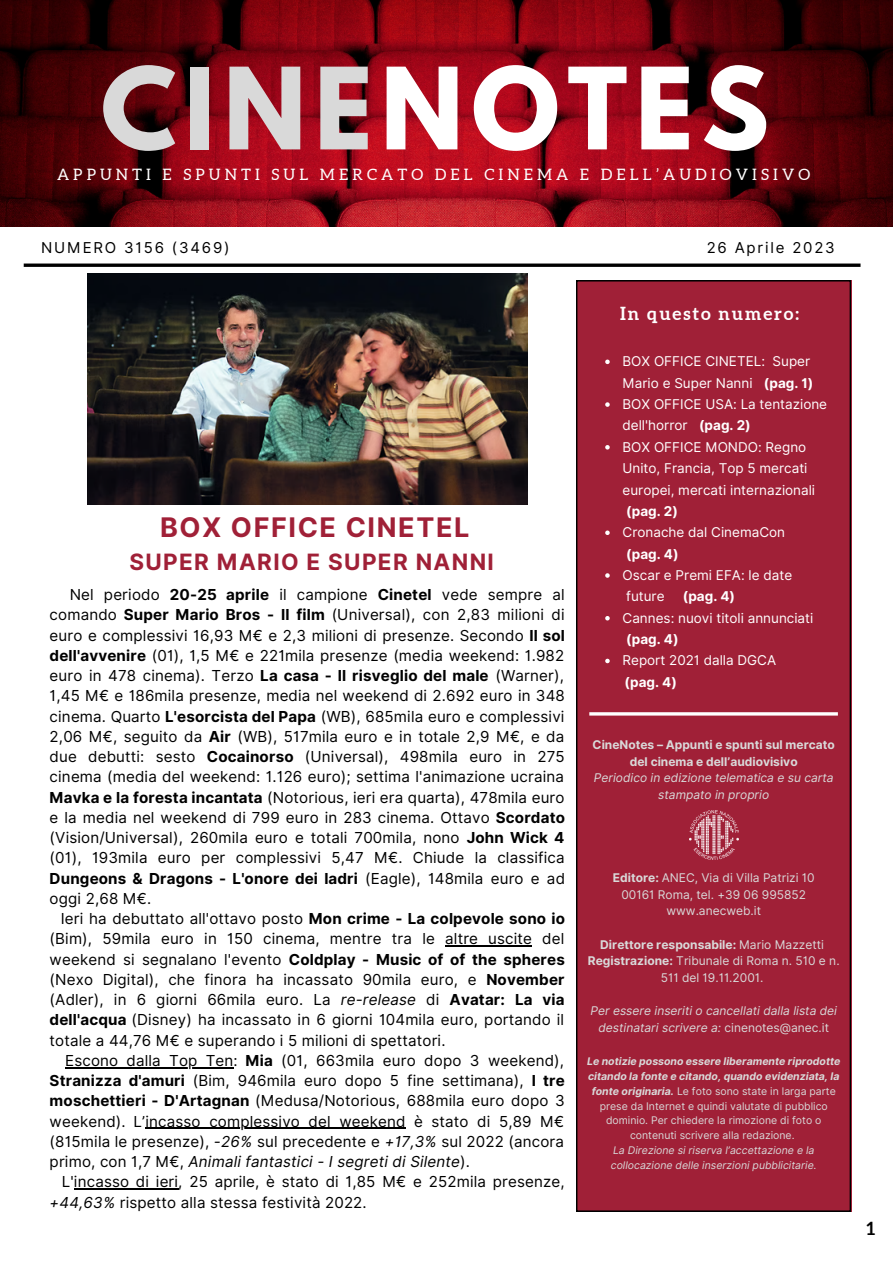
<style>
.page{position:relative;width:893px;height:1264px;background:#fff}
.page>*{position:absolute;margin:0;border:0;box-sizing:border-box;transform-origin:0 0}
.t1{font:700 100.35px "League Spartan";letter-spacing:.08em;color:#fff}
.t2{font:700 27px "Inter";letter-spacing:.06em;color:#a02037}
.t3{font:700 22.5px "Inter";letter-spacing:.06em;color:#a02037}
.t4{font:700 18px "Aleo";letter-spacing:.105em;color:#fff}
.t5{font:700 18px "Aleo";color:#000}
.t6{font:15.75px "Aleo";letter-spacing:.26em;color:#fff}
.t7{font:15.15px/20.2px "Inter";letter-spacing:.01em;color:#000;text-align:justify}
.t8{font:15px "Inter";letter-spacing:.12em;color:#000}
.t9{font:13.5px/21.3px "Inter";color:#fff}
.t10{font:700 13.5px "Inter";color:#fff}
.t11{font:12px/16.6px "Inter";color:#d9d9d9;text-align:center}
.t12{font:italic 12px/16.6px "Inter";color:#d9d9d9;text-align:center}
.t13{font:700 12px/16.6px "Inter";color:#d9d9d9;text-align:center}
.t14{font:10.5px/14.9px "Inter";color:#d9d9d9;text-align:center}
.t15{font:italic 10.5px/14.9px "Inter";color:#d9d9d9}
.s1{color:#d9d9d9}
.s2{font-weight:700}
.s3{font-style:italic}
.s4{font-style:normal}
.s5{font-weight:700;font-style:italic}
</style>
<div class="page">
<div style="left:576px;top:280px;width:274px;height:931px;background:#a02037"></div>
<svg style="left:24px;top:263px;width:836px;height:4px;background:#272727"></svg>
<hr style="left:589px;top:712px;width:248px;height:3px;background:#fff">
<img style="left:689px;top:810px;width:49px;height:49px">
<img style="left:0;top:0;width:892px;height:226px">
<img style="left:87px;top:274px;width:441px;height:230px">
<svg style="left:605px;top:359px;width:4px;height:5px"></svg>
<svg style="left:605px;top:402px;width:4px;height:5px"></svg>
<svg style="left:605px;top:445px;width:4px;height:4px"></svg>
<svg style="left:605px;top:530px;width:4px;height:5px"></svg>
<svg style="left:605px;top:573px;width:4px;height:4px"></svg>
<svg style="left:605px;top:616px;width:4px;height:4px"></svg>
<svg style="left:605px;top:658px;width:4px;height:5px"></svg>
<hr style="left:445px;top:945px;width:87px;height:1px;background:#000">
<hr style="left:65px;top:1066px;width:168px;height:2px;background:#000">
<hr style="left:145px;top:1127px;width:260px;height:1px;background:#000">
<hr style="left:74px;top:1188px;width:104px;height:1px;background:#000">
<h1 class="t1" style="left:101px;top:59px;width:669px"><span class="s1">CINE</span>NOTES</h1>
<p class="t6" style="left:57px;top:165px;width:754px">APPUNTI E SPUNTI SUL MERCATO DEL CINEMA E DELL’AUDIOVISIVO</p>
<p class="t8" style="left:41px;top:238px;width:190px">NUMERO 3156 (3469)</p>
<p class="t8" style="left:706px;top:238px;width:130px">26 Aprile 2023</p>
<h2 class="t2" style="left:160px;top:511px;width:311px">BOX OFFICE CINETEL</h2>
<h3 class="t3" style="left:129px;top:548px;width:366px">SUPER MARIO E SUPER NANNI</h3>
<p class="t7" style="left:50px;top:584px;width:517px;text-indent:20px">Nel periodo <span class="s2">20-25 aprile</span> il campione <span class="s2">Cinetel</span> vede sempre al comando <span class="s2">Super Mario Bros - Il film</span> (Universal), con 2,83 milioni di euro e complessivi 16,93 M€ e 2,3 milioni di presenze. Secondo <span class="s2">Il sol dell'avvenire</span> (01), 1,5 M€ e 221mila presenze (media weekend: 1.982 euro in 478 cinema). Terzo <span class="s2">La casa - Il risveglio del male</span> (Warner), 1,45 M€ e 186mila presenze, media nel weekend di 2.692 euro in 348 cinema. Quarto <span class="s2">L'esorcista del Papa</span> (WB), 685mila euro e complessivi 2,06 M€, seguito da <span class="s2">Air</span> (WB), 517mila euro e in totale 2,9 M€, e da due debutti: sesto <span class="s2">Cocainorso</span> (Universal), 498mila euro in 275 cinema (media del weekend: 1.126 euro); settima l'animazione ucraina <span class="s2">Mavka e la foresta incantata</span> (Notorious, ieri era quarta), 478mila euro e la media nel weekend di 799 euro in 283 cinema. Ottavo <span class="s2">Scordato </span>(Vision/Universal), 260mila euro e totali 700mila, nono <span class="s2">John Wick 4 </span>(01), 193mila euro per complessivi 5,47 M€. Chiude la classifica <span class="s2">Dungeons &amp; Dragons - L'onore dei ladri</span> (Eagle), 148mila euro e ad oggi 2,68 M€.</p>
<p class="t7" style="left:50px;top:908px;width:517px;text-indent:11px">Ieri ha debuttato all'ottavo posto <span class="s2">Mon crime - La colpevole sono io </span>(Bim), 59mila euro in 150 cinema, mentre tra le altre uscite del weekend si segnalano l'evento <span class="s2">Coldplay - Music of of the spheres </span>(Nexo Digital), che finora ha incassato 90mila euro, e <span class="s2">November </span>(Adler), in 6 giorni 66mila euro. La <span class="s3">re-release</span> di <span class="s2">Avatar: La via dell'acqua</span> (Disney) ha incassato in 6 giorni 104mila euro, portando il totale a 44,76 M€ e superando i 5 milioni di spettatori.</p>
<p class="t7" style="left:50px;top:1050px;width:516px;text-indent:16px">Escono dalla Top Ten: <span class="s2">Mia</span> (01, 663mila euro dopo 3 weekend), <span class="s2">Stranizza d'amuri</span> (Bim, 946mila euro dopo 5 fine settimana), <span class="s2">I tre moschettieri - D'Artagnan</span> (Medusa/Notorious, 688mila euro dopo 3 weekend). L’incasso complessivo del weekend è stato di 5,89 M€ (815mila le presenze), <span class="s3">-26%</span> sul precedente e <span class="s3">+17,3%</span> sul 2022 (ancora primo, con 1,7 M€, <span class="s3">Animali fantastici - I segreti di Silente</span>).</p>
<p class="t7" style="left:50px;top:1171px;width:516px;text-indent:12px">L'incasso di ieri, 25 aprile, è stato di 1,85 M€ e 252mila presenze, <span class="s3">+44,63%</span> rispetto alla stessa festività 2022.</p>
<p class="t4" style="left:620px;top:303px;width:180px">In questo numero:</p>
<p class="t9" style="left:622px;top:351px;width:206px">BOX OFFICE CINETEL: Super<br>Mario e Super Nanni <span class="s2">(pag. 1)<br></span>BOX OFFICE USA: La tentazione dell'horror <span class="s2">(pag. 2)<br></span>BOX OFFICE MONDO: Regno<br>Unito, Francia, Top 5 mercati europei, mercati internazionali</p>
<p class="t10" style="left:626px;top:503px;width:53px">(pag. 2)</p>
<p class="t9" style="left:622px;top:521px;width:164px">Cronache dal CinemaCon</p>
<p class="t10" style="left:626px;top:545px;width:54px">(pag. 4)</p>
<p class="t9" style="left:622px;top:564px;width:171px">Oscar e Premi EFA: le date</p>
<p class="t9" style="left:622px;top:607px;width:192px">Cannes: nuovi titoli annunciati</p>
<p class="t10" style="left:626px;top:631px;width:54px">(pag. 4)</p>
<p class="t9" style="left:622px;top:650px;width:155px">Report 2021 dalla DGCA</p>
<p class="t9" style="left:626px;top:586px;width:40px">future</p>
<p class="t10" style="left:682px;top:588px;width:54px">(pag. 4)</p>
<p class="t10" style="left:624px;top:674px;width:54px">(pag. 4)</p>
<p class="t13" style="left:592px;top:736px;width:244px">CineNotes – Appunti e spunti sul mercato del cinema e dell’audiovisivo</p>
<p class="t12" style="left:594px;top:769px;width:241px">Periodico in edizione telematica e su carta stampato in proprio</p>
<p class="t11" style="left:613px;top:869px;width:203px"><span class="s2">Editore:</span> ANEC, Via di Villa Patrizi 10<br>00161 Roma, tel. +39 06 995852 www.anecweb.it</p>
<p class="t11" style="left:588px;top:935px;width:253px"><span class="s2">Direttore responsabile:</span> Mario Mazzetti<br><span class="s2">Registrazione:</span> Tribunale di Roma n. 510 e n.<br>511 del 19.11.2001.</p>
<p class="t12" style="left:590px;top:1002px;width:248px">Per essere inseriti o cancellati dalla lista dei destinatari scrivere a: <span class="s4">cinenotes@anec.it</span></p>
<p class="t14" style="left:587px;top:1053px;width:255px"><span class="s5">Le notizie possono essere liberamente riprodotte citando la fonte e citando, quando evidenziata, la fonte originaria.</span> Le foto sono state in larga parte prese da Internet e quindi valutate di pubblico dominio. Per chiedere la rimozione di foto o contenuti scrivere alla redazione.</p>
<p class="t15" style="left:610px;top:1142px;width:207px">La Direzione si riserva l’accettazione e la collocazione delle inserzioni pubblicitarie.</p>
<p class="t5" style="left:866px;top:1217px;width:10px">1</p>
</div>
